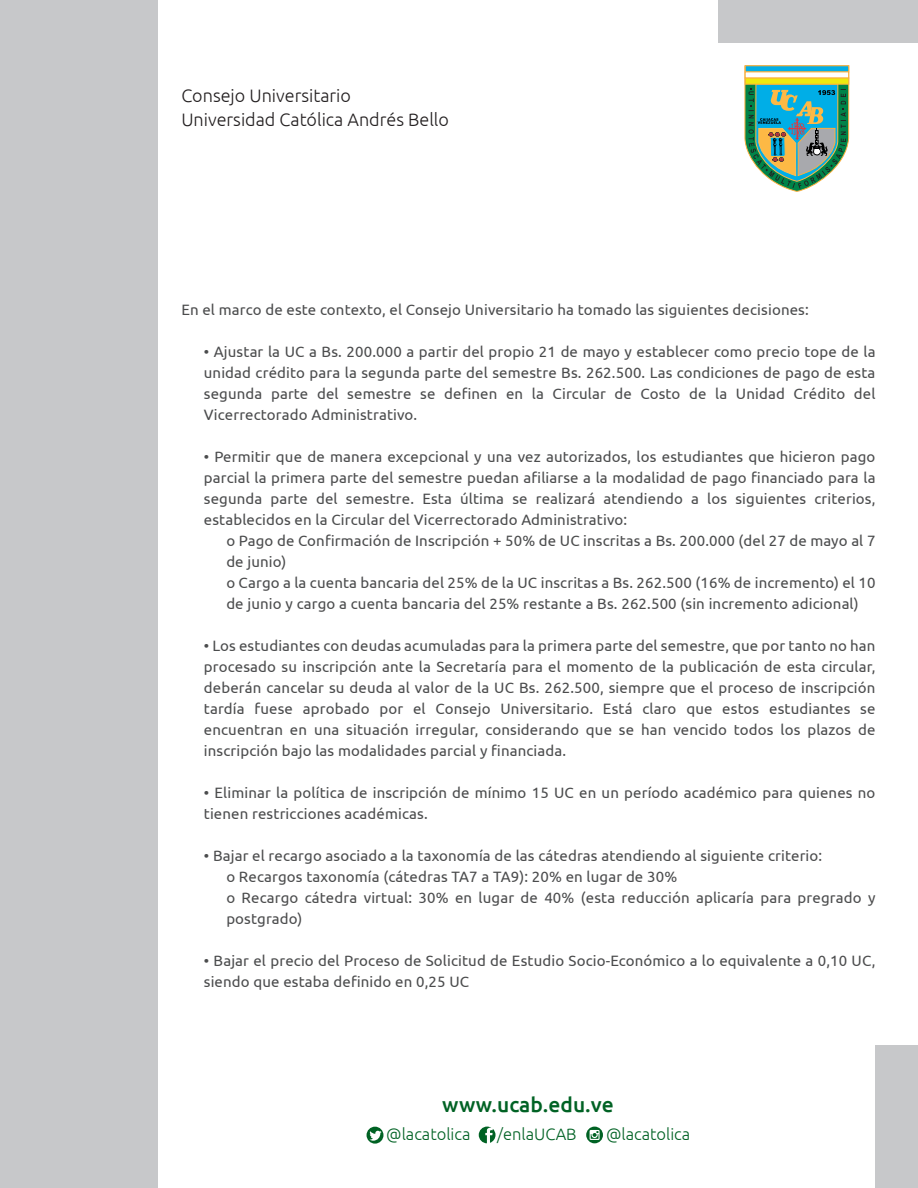
<style>
.page{position:relative;width:918px;height:1188px;background:#fff}
.page>*{position:absolute;margin:0;border:0;box-sizing:border-box;transform-origin:0 0}
.t1{font:500 21px "Ubuntu";color:#006224}
.t2{font:300 18px/24px "Ubuntu";color:#231f20}
.t3{font:300 16.5px "Ubuntu";color:#006224}
.t4{font:15px/21px "Ubuntu";letter-spacing:.01em;color:#4b4c4d}
</style>
<div class="page">
<div style="left:0;top:0;width:157px;height:1188px;background:#c7c8ca"></div>
<div style="left:718px;top:0;width:200px;height:43px;background:#c7c8ca"></div>
<div style="left:875px;top:1046px;width:43px;height:142px;background:#c7c8ca"></div>
<svg style="left:586px;top:1127px;width:17px;height:16px"></svg>
<svg style="left:479px;top:1127px;width:17px;height:16px"></svg>
<svg style="left:367px;top:1127px;width:16px;height:17px"></svg>
<svg style="left:744px;top:65px;width:106px;height:127px;background:#69a99c"></svg>
<div style="left:745px;top:71px;width:104px;height:8px;background:#fff;border:1px solid #fbb03f"></div>
<div style="left:745px;top:78px;width:104px;height:7px;background:#eee90f;border:1px solid #fbb03f"></div>
<p class="t2" style="left:181px;top:83px;width:269px">Consejo Universitario<br>Universidad Católica Andrés Bello</p>
<p class="t4" style="left:181px;top:299px;width:629px">En el marco de este contexto, el Consejo Universitario ha tomado las siguientes decisiones:</p>
<p class="t4" style="left:204px;top:341px;width:673px;text-align:justify">• Ajustar la UC a Bs. 200.000 a partir del propio 21 de mayo y establecer como precio tope de la unidad crédito para la segunda parte del semestre Bs. 262.500. Las condiciones de pago de esta segunda parte del semestre se definen en la Circular de Costo de la Unidad Crédito del Vicerrectorado Administrativo.</p>
<p class="t4" style="left:204px;top:446px;width:673px;text-align:justify">• Permitir que de manera excepcional y una vez autorizados, los estudiantes que hicieron pago parcial la primera parte del semestre puedan afiliarse a la modalidad de pago financiado para la segunda parte del semestre. Esta última se realizará atendiendo a los siguientes criterios, establecidos en la Circular del Vicerrectorado Administrativo:</p>
<p class="t4" style="left:226px;top:530px;width:651px">o Pago de Confirmación de Inscripción + 50% de UC inscritas a Bs. 200.000 (del 27 de mayo al 7 de junio)<br>o Cargo a la cuenta bancaria del 25% de la UC inscritas a Bs. 262.500 (16% de incremento) el 10 de junio y cargo a cuenta bancaria del 25% restante a Bs. 262.500 (sin incremento adicional)</p>
<p class="t4" style="left:204px;top:635px;width:673px;text-align:justify">• Los estudiantes con deudas acumuladas para la primera parte del semestre, que por tanto no han procesado su inscripción ante la Secretaría para el momento de la publicación de esta circular, deberán cancelar su deuda al valor de la UC Bs. 262.500, siempre que el proceso de inscripción tardía fuese aprobado por el Consejo Universitario. Está claro que estos estudiantes se encuentran en una situación irregular, considerando que se han vencido todos los plazos de inscripción bajo las modalidades parcial y financiada.</p>
<p class="t4" style="left:204px;top:782px;width:673px">• Eliminar la política de inscripción de mínimo 15 UC en un período académico para quienes no tienen restricciones académicas.</p>
<p class="t4" style="left:226px;top:845px;width:651px;text-indent:-22px">• Bajar el recargo asociado a la taxonomía de las cátedras atendiendo al siguiente criterio:<br>o Recargos taxonomía (cátedras TA7 a TA9): 20% en lugar de 30%<br>o Recargo cátedra virtual: 30% en lugar de 40% (esta reducción aplicaría para pregrado y postgrado)</p>
<p class="t4" style="left:204px;top:950px;width:673px">• Bajar el precio del Proceso de Solicitud de Estudio Socio-Económico a lo equivalente a 0,10 UC, siendo que estaba definido en 0,25 UC</p>
<h1 class="t1" style="left:442px;top:1091px;width:173px">www.ucab.edu.ve</h1>
<p class="t3" style="left:386px;top:1124px;width:86px">@lacatolica</p>
<p class="t3" style="left:497px;top:1124px;width:81px">/enlaUCAB</p>
<p class="t3" style="left:606px;top:1124px;width:86px">@lacatolica</p>
</div>
